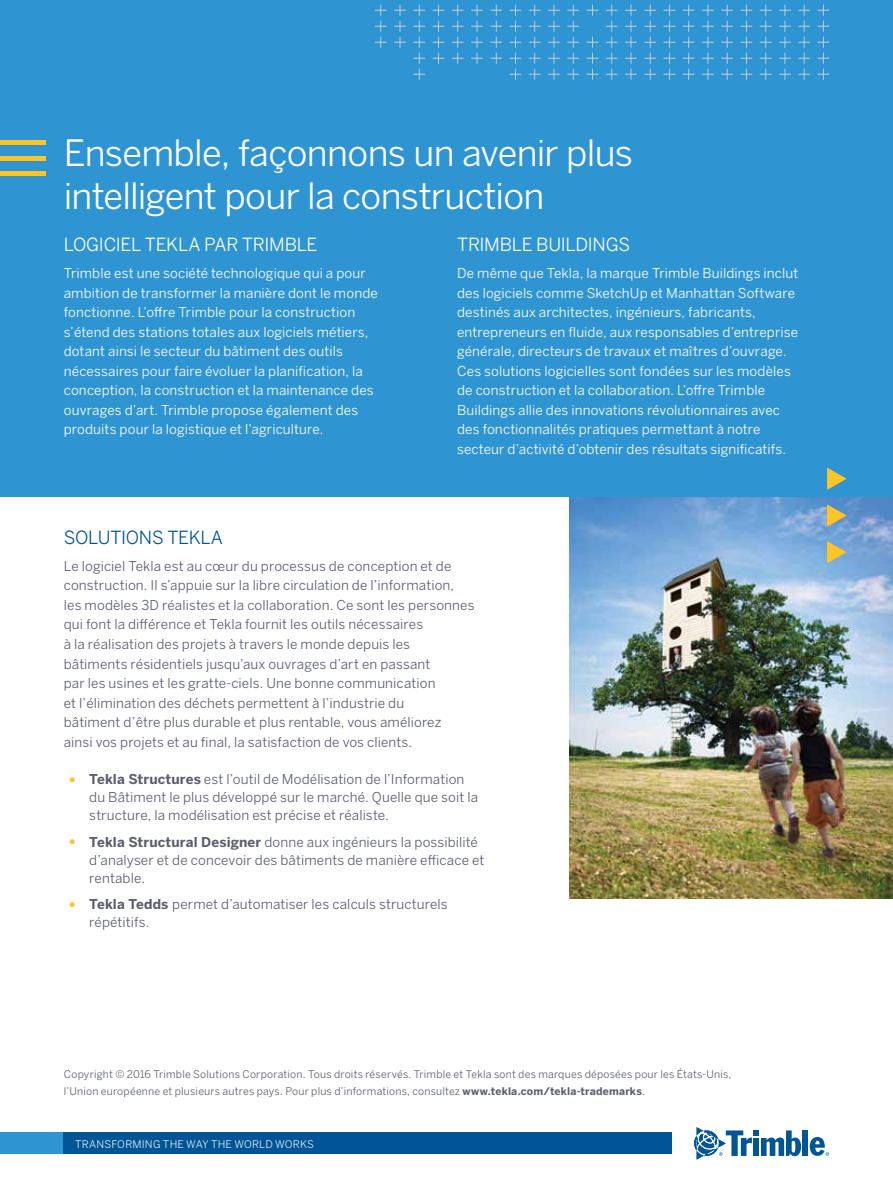
<style>
.page{position:relative;width:893px;height:1191px;background:#fff}
.page>*{position:absolute;margin:0;border:0;box-sizing:border-box;transform-origin:0 0}
.t1{font:36px/43.2px "Benton Sans";letter-spacing:-.02em;color:#fff}
.t2{font:18px "Benton Sans";letter-spacing:-.015em;color:#fff}
.t3{font:18px "Benton Sans";letter-spacing:-.015em;color:#005596}
.t4{font:13.5px/19.5px "Benton Sans";letter-spacing:.01em;color:#5c5e6f}
.t5{font:13.5px/19.5px "Benton Sans";letter-spacing:.01em;color:#fff}
.t6{font:10.5px/16.5px "Benton Sans";letter-spacing:.02em;color:#5c5e6f}
.t7{font:10.5px "Benton Sans";letter-spacing:.015em;color:#fff}
.s1{font-weight:700;font-size:18px;color:#ffc425}
.s2{font-weight:700}
</style>
<div class="page">
<div style="left:803px;top:1130px;width:5px;height:26px;background:#005596"></div>
<svg style="left:694px;top:1127px;width:107px;height:32px"></svg>
<svg style="left:810px;top:1137px;width:19px;height:18px"></svg>
<div style="left:0;top:1132px;width:64px;height:22px;background:#2f95d2"></div>
<div style="left:64px;top:1132px;width:608px;height:22px;background:#005596"></div>
<img style="left:570px;top:497px;width:323px;height:401px">
<div style="left:0;top:0;width:893px;height:497px;background:#2f95d2"></div>
<svg style="left:375px;top:5px;width:454px;height:75px"></svg>
<hr style="left:0;top:141px;width:45px;height:4px;background:#ffc425">
<div style="left:0;top:156px;width:45px;height:5px;background:#ffc425"></div>
<hr style="left:0;top:172px;width:45px;height:4px;background:#ffc425">
<svg style="left:827px;top:467px;width:20px;height:23px"></svg>
<svg style="left:827px;top:504px;width:20px;height:22px"></svg>
<svg style="left:827px;top:541px;width:20px;height:22px"></svg>
<h1 class="t1" style="left:64px;top:132px;width:571px">Ensemble, façonnons un avenir plus intelligent pour la construction</h1>
<h2 class="t2" style="left:64px;top:234px;width:255px">LOGICIEL TEKLA PAR TRIMBLE</h2>
<h2 class="t2" style="left:457px;top:234px;width:174px">TRIMBLE BUILDINGS</h2>
<p class="t5" style="left:64px;top:264px;width:316px">Trimble est une société technologique qui a pour ambition de transformer la manière dont le monde fonctionne. L’offre Trimble pour la construction s’étend des stations totales aux logiciels métiers, dotant ainsi le secteur du bâtiment des outils nécessaires pour faire évoluer la planification, la conception, la construction et la maintenance des ouvrages d’art. Trimble propose également des produits pour la logistique et l’agriculture.</p>
<p class="t5" style="left:457px;top:264px;width:343px">De même que Tekla, la marque Trimble Buildings inclut des logiciels comme SketchUp et Manhattan Software destinés aux architectes, ingénieurs, fabricants, entrepreneurs en fluide, aux responsables d’entreprise générale, directeurs de travaux et maîtres d’ouvrage.<br>Ces solutions logicielles sont fondées sur les modèles de construction et la collaboration. L’offre Trimble Buildings allie des innovations révolutionnaires avec des fonctionnalités pratiques permettant à notre secteur d’activité d’obtenir des résultats significatifs.</p>
<h2 class="t3" style="left:64px;top:526px;width:161px">SOLUTIONS TEKLA</h2>
<p class="t4" style="left:64px;top:556px;width:412px">Le logiciel Tekla est au cœur du processus de conception et de construction. Il s’appuie sur la libre circulation de l’information, les modèles 3D réalistes et la collaboration. Ce sont les personnes qui font la différence et Tekla fournit les outils nécessaires<br>à la réalisation des projets à travers le monde depuis les bâtiments résidentiels jusqu’aux ouvrages d’art en passant<br>par les usines et les gratte-ciels. Une bonne communication<br>et l’élimination des déchets permettent à l’industrie du<br>bâtiment d’être plus durable et plus rentable, vous améliorez<br>ainsi vos projets et au final, la satisfaction de vos clients.</p>
<p class="t4" style="left:89px;top:770px;width:390px;line-height:18px;text-indent:-21px"><span class="s1">•</span> <span class="s2">Tekla Structures</span> est l’outil de Modélisation de l’Information du Bâtiment le plus développé sur le marché. Quelle que soit la structure, la modélisation est précise et réaliste.</p>
<p class="t4" style="left:89px;top:832px;width:397px;line-height:18px;text-indent:-21px"><span class="s1">•</span> <span class="s2">Tekla Structural Designer</span> donne aux ingénieurs la possibilité d’analyser et de concevoir des bâtiments de manière efficace et rentable.</p>
<p class="t4" style="left:89px;top:895px;width:360px;line-height:18px;text-indent:-21px"><span class="s1">•</span> <span class="s2">Tekla Tedds</span> permet d’automatiser les calculs structurels répétitifs.</p>
<p class="t6" style="left:64px;top:1066px;width:669px">Copyright © 2016 Trimble Solutions Corporation. Tous droits réservés. Trimble et Tekla sont des marques déposées pour les États-Unis, l’Union européenne et plusieurs autres pays. Pour plus d’informations, consultez <span class="s2">www.tekla.com/tekla-trademarks</span>.</p>
<p class="t7" style="left:75px;top:1137px;width:240px">TRANSFORMING THE WAY THE WORLD WORKS</p>
</div>
